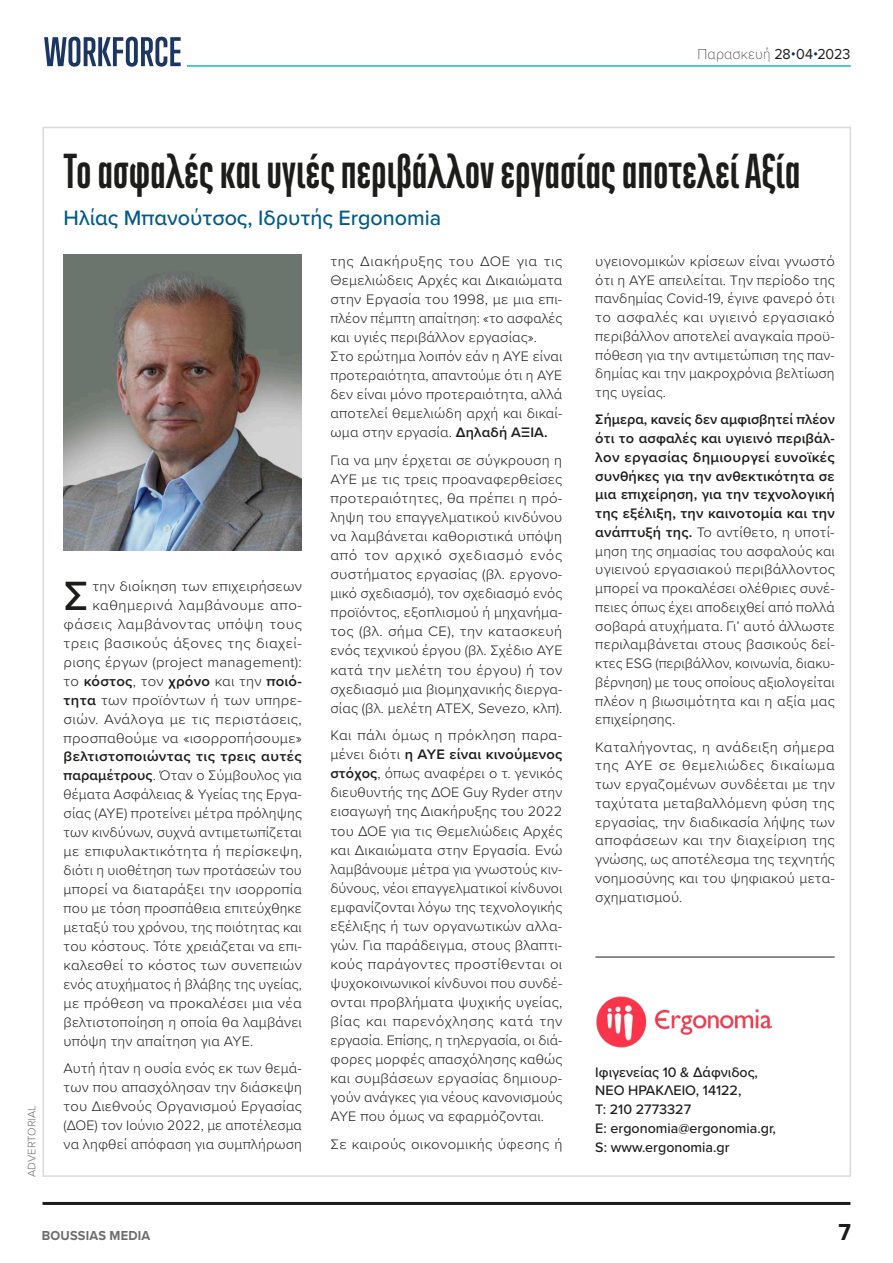
<style>
.page{position:relative;width:893px;height:1263px;background:#fff}
.page>*{position:absolute;margin:0;border:0;box-sizing:border-box;transform-origin:0 0}
.TITLOS_1{font:700 44.7px "Trump Gothic Pro";letter-spacing:.01em;color:#1c1c1a}
.κείμενο_BODY{font:500 42.3px "Proxima Nova";color:#1c1c1a}
.t1{font:700 24px "Proxima Nova";color:#1c1c1a;scale:.95 1}
.YPOTITLOS{font:500 21.6px "Proxima Nova";color:#005b87}
.t2{font:100 15px "Proxima Nova T";letter-spacing:.015em;color:#1c1c1a;scale:.95 1}
.κείμενο_BODY-2{font:300 14.25px/19px "Proxima Nova";letter-spacing:.01em;color:#1c1c1a;text-align:justify}
.κείμενο_BODY-3{font:300 14.25px/19px "Proxima Nova";letter-spacing:.01em;color:#1c1c1a;text-align:justify;scale:1.05 1}
.κείμενο_BODY-4{font:300 14.25px/18.8px "Proxima Nova";letter-spacing:.01em;color:#1c1c1a;text-align:justify;scale:1.04 1}
.κείμενο_BODY-5{font:500 14.25px/18.8px "Proxima Nova";color:#1c1c1a}
.κείμενο_BODY-6{font:300 14.25px "Proxima Nova";letter-spacing:.03em;color:#1c1c1a;scale:1.05 1}
.κείμενο_BODY-7{font:600 14.25px "Proxima Nova";letter-spacing:.025em;color:#1c1c1a;scale:1.05 1}
.κείμενο_BODY-8{font:300 14.25px "Proxima Nova";letter-spacing:.035em;color:#1c1c1a;scale:1.05 1}
.t3{font:700 13.5px "Proxima Nova";letter-spacing:.015em;color:#6e6e6e;scale:.95 1}
.t4{font:300 11.25px "Proxima Nova";color:#6e6e6e}
.s1{font-family:"Proxima Nova";font-weight:400}
.s2{font-family:"Proxima Nova";font-weight:400;color:#003068}
.s3{font-weight:300}
.s4{font-weight:600}
</style>
<div class="page">
<hr style="left:43px;top:1202px;width:807px;height:3px;background:#1c1c1a">
<svg style="left:44px;top:37px;width:137px;height:30px"></svg>
<hr style="left:187px;top:65px;width:663px;height:2px;background:#48f1e9">
<hr style="left:595px;top:957px;width:240px;height:1px;background:#1c1c1a">
<img style="left:64px;top:254px;width:238px;height:296px">
<img style="left:596px;top:996px;width:175px;height:51px">
<p class="t2" style="left:697px;top:43px;width:163px">Παρασκευή <span class="s1">28</span><span class="s2">•</span><span class="s1">04</span><span class="s2">•</span><span class="s1">2023</span></p>
<p class="t4" style="left:23px;top:1177px;width:73px;rotate:-90deg">ADVERTORIAL</p>
<p class="TITLOS_1" style="left:64px;top:144px;width:738px">Το ασφαλές και υγιές περιβάλλον εργασίας αποτελεί Αξία</p>
<p class="YPOTITLOS" style="left:64px;top:201px;width:379px">Ηλίας Μπανούτσος, Ιδρυτής Ergonomia</p>
<p class="κείμενο_BODY" style="left:64px;top:564px;width:26px">Σ</p>
<p class="κείμενο_BODY-4" style="left:93px;top:576px;width:203px">την διοίκηση των επιχειρήσεων</p>
<p class="κείμενο_BODY-6" style="left:93px;top:594px;width:201px">καθημερινά λαμβάνουμε απο-</p>
<p class="κείμενο_BODY-8" style="left:64px;top:613px;width:228px">φάσεις λαμβάνοντας υπόψη τους</p>
<p class="κείμενο_BODY-6" style="left:64px;top:632px;width:228px">τρεις βασικούς άξονες της διαχεί-</p>
<p class="κείμενο_BODY-3" style="left:64px;top:652px;width:228px">ρισης έργων (project management):</p>
<p class="κείμενο_BODY-7" style="left:64px;top:670px;width:228px"><span class="s3">το</span> κόστος<span class="s3">, τον</span> χρόνο <span class="s3">και την</span> ποιό-</p>
<p class="κείμενο_BODY-3" style="left:64px;top:689px;width:228px"><span class="s4">τητα</span> των προϊόντων ή των υπηρε-</p>
<p class="κείμενο_BODY-6" style="left:64px;top:708px;width:228px">σιών. Ανάλογα με τις περιστάσεις,</p>
<p class="κείμενο_BODY-3" style="left:64px;top:727px;width:228px">προσπαθούμε να «ισορροπήσουμε»</p>
<p class="κείμενο_BODY-7" style="left:64px;top:746px;width:228px">βελτιστοποιώντας τις τρεις αυτές</p>
<p class="κείμενο_BODY-2" style="left:64px;top:765px;width:240px"><span class="s4">παραμέτρους</span>. Όταν ο Σύμβουλος για</p>
<p class="κείμενο_BODY-2" style="left:64px;top:784px;width:240px">θέματα Ασφάλειας &amp; Υγείας της Εργα-</p>
<p class="κείμενο_BODY-2" style="left:64px;top:803px;width:240px">σίας (ΑΥΕ) προτείνει μέτρα πρόληψης</p>
<p class="κείμενο_BODY-2" style="left:64px;top:822px;width:240px">των κινδύνων, συχνά αντιμετωπίζεται</p>
<p class="κείμενο_BODY-3" style="left:64px;top:841px;width:229px">με επιφυλακτικότητα ή περίσκεψη,</p>
<p class="κείμενο_BODY-2" style="left:64px;top:860px;width:240px">διότι η υιοθέτηση των προτάσεών του</p>
<p class="κείμενο_BODY-2" style="left:64px;top:879px;width:240px">μπορεί να διαταράξει την ισορροπία</p>
<p class="κείμενο_BODY-2" style="left:64px;top:898px;width:240px">που με τόση προσπάθεια επιτεύχθηκε</p>
<p class="κείμενο_BODY-2" style="left:64px;top:917px;width:240px">μεταξύ του χρόνου, της ποιότητας και</p>
<p class="κείμενο_BODY-2" style="left:64px;top:936px;width:240px">του κόστους. Τότε χρειάζεται να επι-</p>
<p class="κείμενο_BODY-4" style="left:64px;top:955px;width:231px">καλεσθεί το κόστος των συνεπειών</p>
<p class="κείμενο_BODY-2" style="left:64px;top:974px;width:240px">ενός ατυχήματος ή βλάβης της υγείας,</p>
<p class="κείμενο_BODY-3" style="left:64px;top:993px;width:228px">με πρόθεση να προκαλέσει μια νέα</p>
<p class="κείμενο_BODY-2" style="left:64px;top:1012px;width:240px">βελτιστοποίηση η οποία θα λαμβάνει</p>
<p class="κείμενο_BODY-2" style="left:64px;top:1031px;width:191px">υπόψη την απαίτηση για ΑΥΕ.</p>
<p class="κείμενο_BODY-2" style="left:64px;top:1058px;width:240px">Αυτή ήταν η ουσία ενός εκ των θεμά&shy;των που απασχόλησαν την διάσκεψη του Διεθνούς Οργανισμού Εργασίας (ΔΟΕ) τον Ιούνιο 2022, με αποτέλεσμα να ληφθεί απόφαση για συμπλήρωση</p>
<p class="κείμενο_BODY-3" style="left:330px;top:251px;width:222px">της Διακήρυξης του ΔΟΕ για τις Θεμελιώδεις Αρχές και Δικαιώματα στην Εργασία του 1998, με μια επι&shy;πλέον πέμπτη απαίτηση: «το ασφαλές και υγιές περιβάλλον εργασίας».</p>
<p class="κείμενο_BODY-2" style="left:330px;top:346px;width:233px">Στο ερώτημα λοιπόν εάν η ΑΥΕ είναι προτεραιότητα, απαντούμε ότι η ΑΥΕ δεν είναι μόνο προτεραιότητα, αλλά αποτελεί θεμελιώδη αρχή και δικαί&shy;ωμα στην εργασία. <span class="s4">Δηλαδή ΑΞΙΑ.</span></p>
<p class="κείμενο_BODY-2" style="left:330px;top:450px;width:233px">Για να μην έρχεται σε σύγκρουση η ΑΥΕ με τις τρεις προαναφερθείσες προτεραιότητες, θα πρέπει η πρό&shy;ληψη του επαγγελματικού κινδύνου να λαμβάνεται καθοριστικά υπόψη από τον αρχικό σχεδιασμό ενός συστήματος εργασίας (βλ. εργονο&shy;μικό σχεδιασμό), τον σχεδιασμό ενός προϊόντος, εξοπλισμού ή μηχανήμα&shy;τος (βλ. σήμα CE), την κατασκευή ενός τεχνικού έργου (βλ. Σχέδιο ΑΥΕ κατά την μελέτη του έργου) ή τον σχεδιασμό μια βιομηχανικής διεργα&shy;σίας (βλ. μελέτη ΑΤΕΧ, Sevezo, κλπ).</p>
<p class="κείμενο_BODY-3" style="left:330px;top:725px;width:222px">Και πάλι όμως η πρόκληση παρα&shy;μένει διότι <span class="s4">η ΑΥΕ είναι κινούμενος στόχος</span>, όπως αναφέρει ο τ. γενικός διευθυντής της ΔΟΕ Guy Ryder στην εισαγωγή της Διακήρυξης του 2022 του ΔΟΕ για τις Θεμελιώδεις Αρχές και Δικαιώματα στην Εργασία. Ενώ λαμβάνουμε μέτρα για γνωστούς κιν&shy;δύνους, νέοι επαγγελματικοί κίνδυνοι εμφανίζονται λόγω της τεχνολογικής εξέλιξης ή των οργανωτικών αλλα&shy;γών. Για παράδειγμα, στους βλαπτι&shy;κούς παράγοντες προστίθενται οι ψυχοκοινωνικοί κίνδυνοι που συνδέ&shy;ονται προβλήματα ψυχικής υγείας, βίας και παρενόχλησης κατά την εργασία. Επίσης, η τηλεργασία, οι διά&shy;φορες μορφές απασχόλησης καθώς και συμβάσεων εργασίας δημιουρ&shy;γούν ανάγκες για νέους κανονισμούς ΑΥΕ που όμως να εφαρμόζονται.</p>
<p class="κείμενο_BODY-3" style="left:330px;top:1134px;width:222px">Σε καιρούς οικονομικής ύφεσης ή</p>
<p class="κείμενο_BODY-4" style="left:595px;top:251px;width:232px">υγειονομικών κρίσεων είναι γνωστό ότι η ΑΥΕ απειλείται. Την περίοδο της πανδημίας Covid-19, έγινε φανερό ότι το ασφαλές και υγιεινό εργασιακό περιβάλλον αποτελεί αναγκαία προϋ&shy;πόθεση για την αντιμετώπιση της παν&shy;δημίας και την μακροχρόνια βελτίωση της υγείας.</p>
<p class="κείμενο_BODY-2" style="left:595px;top:409px;width:241px"><span class="s4">Σήμερα, κανείς δεν αμφισβητεί πλέον ότι το ασφαλές και υγιεινό περιβάλ&shy;λον εργασίας δημιουργεί ευνοϊκές συνθήκες για την ανθεκτικότητα σε μια επιχείρηση, για την τεχνολογική της εξέλιξη, την καινοτομία και την ανάπτυξή της.</span> Το αντίθετο, η υποτί&shy;μηση της σημασίας του ασφαλούς και υγιεινού εργασιακού περιβάλλοντος μπορεί να προκαλέσει ολέθριες συνέ&shy;πειες όπως έχει αποδειχθεί από πολλά σοβαρά ατυχήματα. Γι’ αυτό άλλωστε περιλαμβάνεται στους βασικούς δεί&shy;κτες ESG (περιβάλλον, κοινωνία, διακυ&shy;βέρνηση) με τους οποίους αξιολογείται πλέον η βιωσιμότητα και η αξία μας επιχείρησης.</p>
<p class="κείμενο_BODY-3" style="left:595px;top:737px;width:230px">Καταλήγοντας, η ανάδειξη σήμερα της ΑΥΕ σε θεμελιώδες δικαίωμα των εργαζομένων συνδέεται με την ταχύτατα μεταβαλλόμενη φύση της εργασίας, την διαδικασία λήψης των αποφάσεων και την διαχείριση της γνώσης, ως αποτέλεσμα της τεχνητής νοημοσύνης και του ψηφιακού μετα&shy;σχηματισμού.</p>
<p class="κείμενο_BODY-5" style="left:595px;top:1062px;width:164px">Ιφιγενείας 10 &amp; Δάφνιδος,<br>ΝΕΟ ΗΡΑΚΛΕΙΟ, 14122,</p>
<p class="κείμενο_BODY-5" style="left:595px;top:1099px;width:97px">T: 210 2773327</p>
<p class="κείμενο_BODY-5" style="left:595px;top:1118px;width:182px">Ε: ergonomia@ergonomia.gr,<br>S: www.ergonomia.gr</p>
<p class="t3" style="left:42px;top:1225px;width:116px">BOUSSIAS MEDIA</p>
<h3 class="t1" style="left:839px;top:1214px;width:15px">7</h3>
</div>
